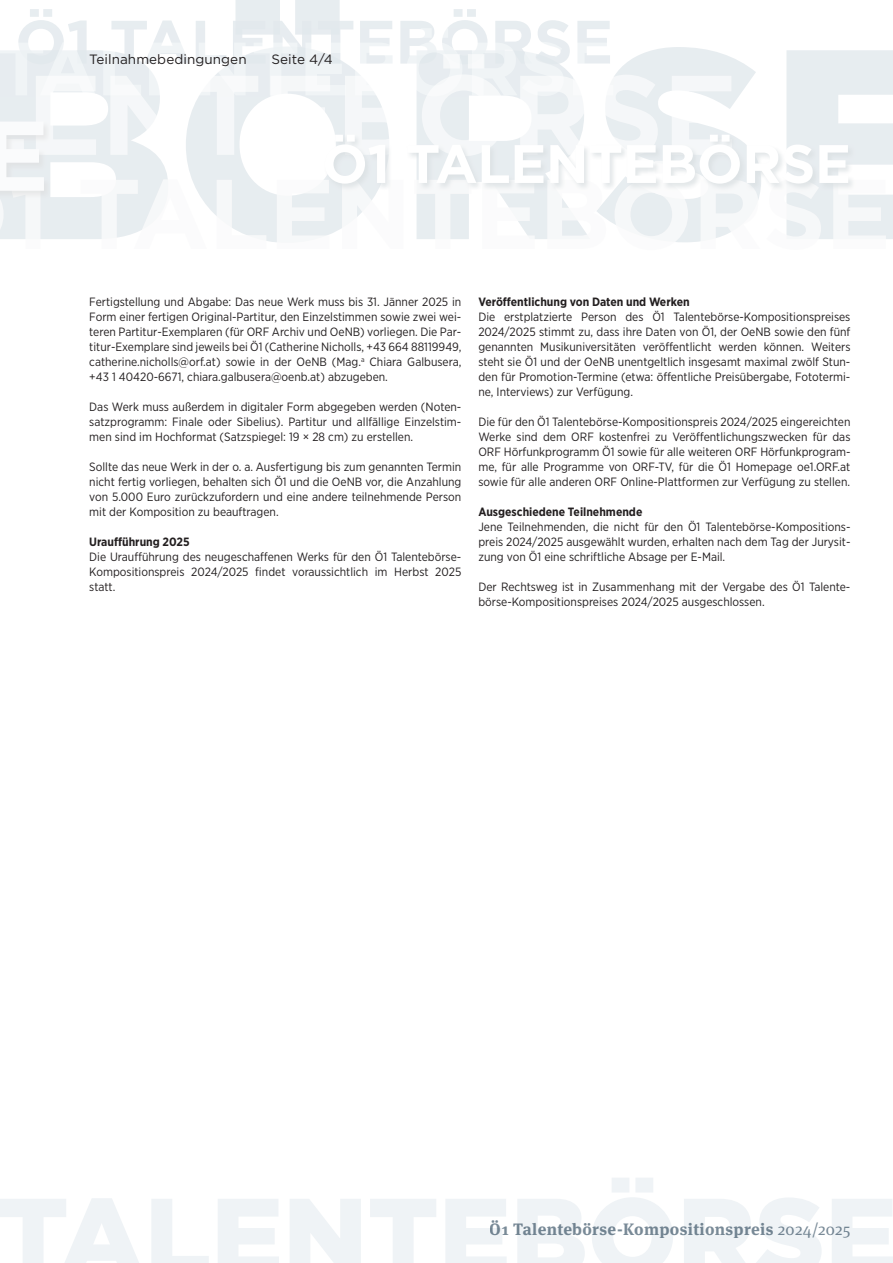
<style>
.page{position:relative;width:893px;height:1263px;background:#fff}
.page>*{position:absolute;margin:0;border:0;box-sizing:border-box;transform-origin:0 0}
.t1{font:700 16.5px "Meta Serif Pro";letter-spacing:.02em;color:#798a97}
.t2{font:13.5px "Gotham";letter-spacing:.005em;color:#231f20}
.t3{font:12px/15px "Gotham Narrow";color:#231f20;text-align:justify}
.t4{font:700 12px "Gotham Narrow";color:#231f20}
.s1{font-weight:400}
</style>
<div class="page">
<svg style="left:52px;top:0;width:841px;height:239px"></svg>
<svg style="left:0;top:9px;width:613px;height:45px"></svg>
<svg style="left:0;top:54px;width:732px;height:102px"></svg>
<svg style="left:0;top:161px;width:886px;height:81px"></svg>
<div style="left:0;top:101px;width:52px;height:98px;background:#231f20;opacity:.5"></div>
<svg style="left:0;top:121px;width:44px;height:71px"></svg>
<div style="left:323px;top:133px;width:533px;height:58px;background:#1d3e4d;opacity:.74"></div>
<svg style="left:325px;top:135px;width:523px;height:49px"></svg>
<svg style="left:0;top:1178px;width:893px;height:85px"></svg>
<p class="t2" style="left:89px;top:50px;width:159px">Teilnahmebedingungen</p>
<p class="t2" style="left:271px;top:50px;width:63px">Seite 4/4</p>
<p class="t3" style="left:89px;top:294px;width:374px">Fertigstellung und Abgabe: Das neue Werk muss bis 31. Jänner 2025 in Form einer fertigen Original-Partitur, den Einzelstimmen sowie zwei wei&shy;teren Partitur-Exemplaren (für ORF Archiv und OeNB) vorliegen. Die Par&shy;titur-Exemplare sind jeweils bei Ö1 (Catherine Nicholls, +43 664 88119949, catherine.nicholls@orf.at) sowie in der OeNB (Mag.<sup>a</sup> Chiara Galbusera, +43 1 40420-6671, chiara.galbusera@oenb.at) abzugeben.</p>
<p class="t3" style="left:89px;top:399px;width:374px">Das Werk muss außerdem in digitaler Form abgegeben werden (Noten&shy;satzprogramm: Finale oder Sibelius). Partitur und allfällige Einzelstim&shy;men sind im Hochformat (Satzspiegel: 19 × 28 cm) zu erstellen.</p>
<p class="t3" style="left:89px;top:459px;width:374px">Sollte das neue Werk in der o. a. Ausfertigung bis zum genannten Termin nicht fertig vorliegen, behalten sich Ö1 und die OeNB vor, die Anzahlung von 5.000 Euro zurückzufordern und eine andere teilnehmende Person mit der Komposition zu beauftragen.</p>
<p class="t4" style="left:89px;top:534px;width:102px">Uraufführung 2025</p>
<p class="t3" style="left:89px;top:549px;width:374px">Die Uraufführung des neugeschaffenen Werks für den Ö1 Talentebörse-Kompositionspreis 2024/2025 findet voraussichtlich im Herbst 2025 statt.</p>
<p class="t4" style="left:478px;top:294px;width:213px">Veröffentlichung von Daten und Werken</p>
<p class="t3" style="left:478px;top:309px;width:374px">Die erstplatzierte Person des Ö1 Talentebörse-Kompositionspreises 2024/2025 stimmt zu, dass ihre Daten von Ö1, der OeNB sowie den fünf genannten Musikuniversitäten veröffentlicht werden können. Weiters steht sie Ö1 und der OeNB unentgeltlich insgesamt maximal zwölf Stun&shy;den für Promotion-Termine (etwa: öffentliche Preisübergabe, Fototermi&shy;ne, Interviews) zur Verfügung.</p>
<p class="t3" style="left:478px;top:414px;width:374px">Die für den Ö1 Talentebörse-Kompositionspreis 2024/2025 eingereichten Werke sind dem ORF kostenfrei zu Veröffentlichungszwecken für das ORF Hörfunkprogramm Ö1 sowie für alle weiteren ORF Hörfunkprogram&shy;me, für alle Programme von ORF-TV, für die Ö1 Homepage oe1.ORF.at sowie für alle anderen ORF Online-Plattformen zur Verfügung zu stellen.</p>
<p class="t4" style="left:478px;top:504px;width:166px">Ausgeschiedene Teilnehmende</p>
<p class="t3" style="left:478px;top:519px;width:374px">Jene Teilnehmenden, die nicht für den Ö1 Talentebörse-Kompositions&shy;preis 2024/2025 ausgewählt wurden, erhalten nach dem Tag der Jurysit&shy;zung von Ö1 eine schriftliche Absage per E-Mail.</p>
<p class="t3" style="left:478px;top:579px;width:372px">Der Rechtsweg ist in Zusammenhang mit der Vergabe des Ö1 Talente&shy;börse-Kompositionspreises 2024/2025 ausgeschlossen.</p>
<h1 class="t1" style="left:490px;top:1216px;width:362px">Ö1 Talentebörse-Kompositionspreis <span class="s1">2024/2025</span></h1>
</div>
